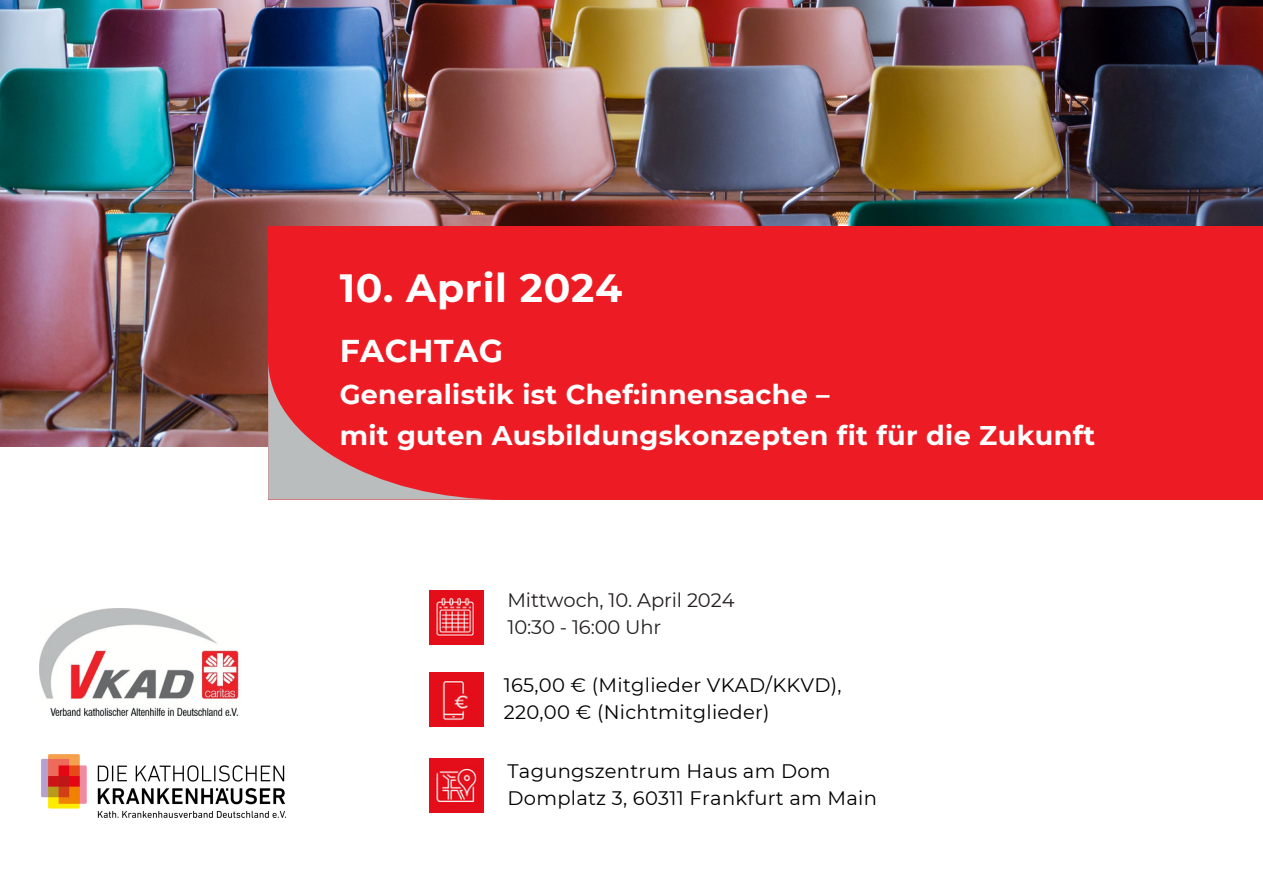
<style>
.page{position:relative;width:1263px;height:894px;background:#fff}
.page>*{position:absolute;margin:0;border:0;box-sizing:border-box;transform-origin:0 0}
.t1{font:700 39.3px "Montserrat";letter-spacing:.02em;color:#fff}
.t2{font:700 31.5px "Montserrat";letter-spacing:.015em;color:#fff}
.t3{font:700 27px/40.5px "Montserrat";letter-spacing:.015em;color:#fff}
.t4{font:19.5px "Montserrat";letter-spacing:.015em;color:#000}
.t5{font:19.5px "Montserrat";letter-spacing:-.005em;color:#231f20}
</style>
<div class="page">
<img style="left:40px;top:608px;width:199px;height:107px">
<img style="left:0;top:0;width:1263px;height:446px">
<div style="left:268px;top:226px;width:995px;height:273px;background:#ed1c24"></div>
<svg style="left:268px;top:364px;width:215px;height:135px"></svg>
<img style="left:41px;top:754px;width:245px;height:64px">
<img style="left:430px;top:590px;width:54px;height:54px">
<img style="left:430px;top:758px;width:54px;height:54px">
<img style="left:430px;top:672px;width:54px;height:54px">
<p class="t1" style="left:340px;top:264px;width:284px">10. April 2024</p>
<p class="t2" style="left:340px;top:332px;width:165px">FACHTAG</p>
<p class="t3" style="left:340px;top:374px;width:757px">Generalistik ist Chef:innensache –<br>mit guten Ausbildungskonzepten fit für die Zukunft</p>
<p class="t5" style="left:507px;top:587px;width:229px">Mittwoch, 10. April 2024</p>
<p class="t5" style="left:507px;top:614px;width:155px">10:30 - 16:00 Uhr</p>
<p class="t4" style="left:504px;top:672px;width:339px">165,00 € (Mitglieder VKAD/KKVD),</p>
<p class="t4" style="left:504px;top:699px;width:267px">220,00 € (Nichtmitglieder)</p>
<p class="t4" style="left:507px;top:759px;width:325px">Tagungszentrum Haus am Dom</p>
<p class="t4" style="left:507px;top:786px;width:371px">Domplatz 3, 60311 Frankfurt am Main</p>
</div>
